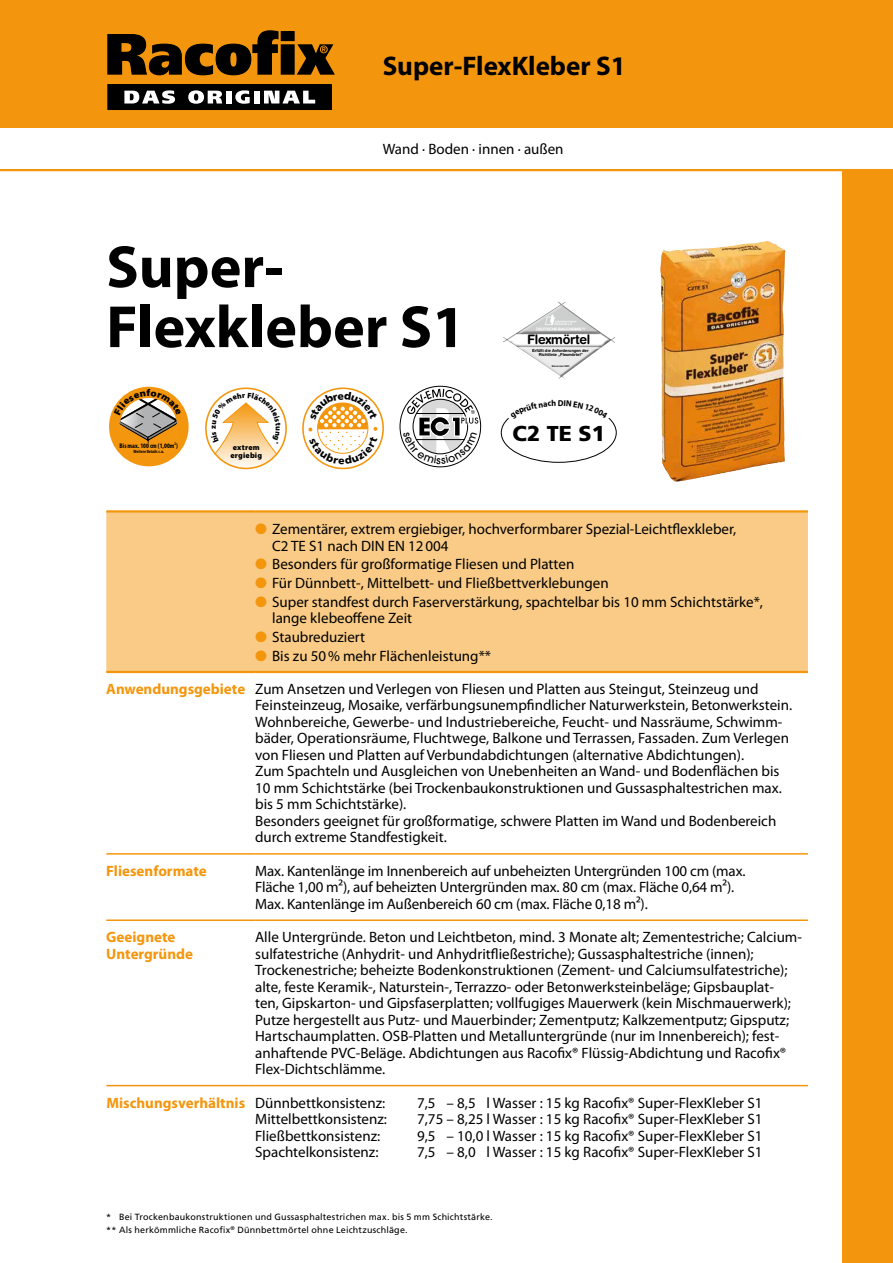
<style>
.page{position:relative;width:893px;height:1263px;background:#fff}
.page>*{position:absolute;margin:0;border:0;box-sizing:border-box;transform-origin:0 0}
.t1{font:700 60px/60px "Myriad Pro";color:#000}
.t2{font:700 27px "Myriad Pro";color:#000}
.t3{font:900 21.6px "Frutiger LT";color:#000}
.t4{font:15px/16.5px "Myriad Pro";color:#000}
.t5{font:700 15px/16.5px "Myriad Pro";color:#f4960d}
.t6{font:700 13.05px "Helvetica Rounded";letter-spacing:-.02em;color:#000;scale:.96 1}
.t7{font:9px/12.9px "Frutiger LT";letter-spacing:.02em;color:#000}
.t8{font:900 7.95px/7.9px "Myriad Pro";letter-spacing:.02em;color:#000;text-align:center}
.t9{font:700 condensed 6.75px "Myriad Pro";color:#000}
.t10{font:700 condensed 4.65px "Myriad Pro";color:#000}
.t11{font:700 4.05px/4.7px "Helvetica Rounded";letter-spacing:-.02em;color:#000;text-align:center}
.t12{font:700 2.4px "Helvetica Rounded";letter-spacing:-.02em;color:#000;scale:.95 1}
.s1{color:#f4960d}
.s2{font-weight:700;color:#f4960d}
.s3{font-weight:400;color:#000}
</style>
<div class="page">
<div style="left:0;top:0;width:893px;height:128px;background:#f4960d"></div>
<svg style="left:107px;top:84px;width:225px;height:26px;background:#3d3d3d"></svg>
<svg style="left:107px;top:30px;width:228px;height:45px"></svg>
<div style="left:842px;top:170px;width:51px;height:1093px;background:#f4960d"></div>
<hr style="left:0;top:169px;width:893px;height:2px;background:#f4960d">
<div style="left:106px;top:512px;width:702px;height:159px;background:#f9cb86"></div>
<hr style="left:106px;top:510px;width:149px;height:2px;background:#f4960d">
<hr style="left:255px;top:510px;width:553px;height:2px;background:#f4960d">
<hr style="left:106px;top:671px;width:149px;height:2px;background:#f4960d">
<hr style="left:255px;top:671px;width:553px;height:2px;background:#f4960d">
<hr style="left:106px;top:1085px;width:149px;height:1px;background:#f4960d">
<hr style="left:255px;top:1085px;width:553px;height:1px;background:#f4960d">
<hr style="left:106px;top:853px;width:149px;height:2px;background:#f4960d">
<hr style="left:255px;top:853px;width:553px;height:2px;background:#f4960d">
<hr style="left:106px;top:919px;width:149px;height:2px;background:#f4960d">
<hr style="left:255px;top:919px;width:553px;height:2px;background:#f4960d">
<svg style="left:108px;top:386px;width:82px;height:81px"></svg>
<div style="left:109px;top:387px;width:80px;height:79px;background:#f4960d;border-radius:50%"></div>
<svg style="left:203px;top:386px;width:85px;height:85px"></svg>
<svg style="left:301px;top:386px;width:85px;height:85px"></svg>
<div style="left:302px;top:387px;width:82px;height:82px;border:2px solid #f4960d;border-radius:50%"></div>
<div style="left:400px;top:386px;width:81px;height:81px;border:1px solid #000;border-radius:50%"></div>
<img style="left:660px;top:241px;width:125px;height:241px">
<img style="left:503px;top:302px;width:112px;height:77px">
<svg style="left:114px;top:389px;width:67px;height:73px"></svg>
<svg style="left:206px;top:392px;width:80px;height:76px"></svg>
<svg style="left:308px;top:391px;width:70px;height:73px"></svg>
<svg style="left:403px;top:389px;width:76px;height:75px"></svg>
<svg style="left:501px;top:417px;width:116px;height:46px"></svg>
<h2 class="t2" style="left:383px;top:48px;width:244px">Super-FlexKleber S1</h2>
<p class="t4" style="left:383px;top:140px;width:182px">Wand · Boden · innen · außen</p>
<h1 class="t1" style="left:106px;top:235px;width:361px">Super-<br>Flexkleber S1</h1>
<p class="t9" style="left:120px;top:441px;width:60px">Bis max. 100 cm (1,00m<sup>2</sup>)</p>
<p class="t10" style="left:133px;top:449px;width:32px">Weitere Details s.u.</p>
<p class="t8" style="left:230px;top:443px;width:33px">extrem ergiebig</p>
<p class="t6" style="left:527px;top:332px;width:67px">Flexmörtel</p>
<p class="t11" style="left:532px;top:348px;width:58px">Erfüllt die Anforderungen der<br>Richtlinie „Flexmörtel“</p>
<p class="t12" style="left:552px;top:365px;width:20px">Stand Juni 2001</p>
<h3 class="t3" style="left:513px;top:420px;width:94px">C2 TE S1</h3>
<p class="t4" style="left:272px;top:521px;width:466px;text-indent:-17px"><span class="s1">●</span> Zementärer, extrem ergiebiger, hochverformbarer Spezial-Leichtflexkleber,<br>C2 TE S1 nach DIN EN 12004</p>
<p class="t4" style="left:255px;top:556px;width:321px"><span class="s1">●</span> Besonders für großformatige Fliesen und Platten</p>
<p class="t4" style="left:255px;top:575px;width:355px"><span class="s1">●</span> Für Dünnbett-, Mittelbett- und Fließbettverklebungen</p>
<p class="t4" style="left:272px;top:593px;width:492px;text-indent:-17px"><span class="s1">●</span> Super standfest durch Faserverstärkung, spachtelbar bis 10 mm Schichtstärke*, lange klebeoffene Zeit</p>
<p class="t4" style="left:255px;top:628px;width:112px"><span class="s1">●</span> Staubreduziert</p>
<p class="t4" style="left:255px;top:647px;width:237px"><span class="s1">●</span> Bis zu 50% mehr Flächenleistung**</p>
<p class="t4" style="left:255px;top:680px;width:539px;text-indent:-149px"><span class="s2">Anwendungsgebiete</span> Zum Ansetzen und Verlegen von Fliesen und Platten aus Steingut, Steinzeug und Feinsteinzeug, Mosaike, verfärbungsunempfindlicher Naturwerkstein, Betonwerkstein.<br>Wohnbereiche, Gewerbe- und Industriebereiche, Feucht- und Nassräume, Schwimm&shy;bäder, Operationsräume, Fluchtwege, Balkone und Terrassen, Fassaden. Zum Verlegen von Fliesen und Platten auf Verbundabdichtungen (alternative Abdichtungen).<br>Zum Spachteln und Ausgleichen von Unebenheiten an Wand- und Bodenflächen bis 10 mm Schichtstärke (bei Trockenbaukonstruktionen und Gussasphaltestrichen max. bis 5 mm Schichtstärke).<br>Besonders geeignet für großformatige, schwere Platten im Wand und Bodenbereich durch extreme Standfestigkeit.</p>
<p class="t5" style="left:106px;top:862px;width:102px">Fliesenformate</p>
<p class="t4" style="left:255px;top:862px;width:492px">Max. Kantenlänge im Innenbereich auf unbeheizten Untergründen 100 cm (max.<br>Fläche 1,00 m2), auf beheizten Untergründen max. 80 cm (max. Fläche 0,64 m2).<br>Max. Kantenlänge im Außenbereich 60 cm (max. Fläche 0,18 m2).</p>
<p class="t5" style="left:106px;top:928px;width:88px">Geeignete<br>Untergründe</p>
<p class="t4" style="left:255px;top:929px;width:547px">Alle Untergründe. Beton und Leichtbeton, mind. 3 Monate alt; Zementestriche; Calcium&shy;sulfatestriche (Anhydrit- und Anhydritfließestriche); Gussasphaltestriche (innen); Trockenestriche; beheizte Bodenkonstruktionen (Zement- und Calciumsulfatestriche); alte, feste Keramik-, Naturstein-, Terrazzo- oder Betonwerksteinbeläge; Gipsbauplat&shy;ten, Gipskarton- und Gipsfaserplatten; vollfugiges Mauerwerk (kein Mischmauerwerk); Putze hergestellt aus Putz- und Mauerbinder; Zementputz; Kalkzementputz; Gipsputz; Hartschaumplatten. OSB-Platten und Metalluntergründe (nur im Innenbereich); fest&shy;anhaftende PVC-Beläge. Abdichtungen aus Racofix® Flüssig-Abdichtung und Racofix® Flex-Dichtschlämme.</p>
<p class="t5" style="left:106px;top:1094px;width:280px">Mischungsverhältnis <span class="s3">Dünnbettkonsistenz:</span></p>
<p class="t4" style="left:417px;top:1094px;width:347px">7,5 – 8,5 l Wasser : 15 kg Racofix® Super-FlexKleber S1</p>
<p class="t4" style="left:255px;top:1110px;width:133px">Mittelbettkonsistenz:</p>
<p class="t4" style="left:417px;top:1110px;width:347px">7,75 – 8,25 l Wasser : 15 kg Racofix® Super-FlexKleber S1</p>
<p class="t4" style="left:255px;top:1127px;width:127px">Fließbettkonsistenz:</p>
<p class="t4" style="left:417px;top:1127px;width:347px">9,5 – 10,0 l Wasser : 15 kg Racofix® Super-FlexKleber S1</p>
<p class="t4" style="left:255px;top:1143px;width:125px">Spachtelkonsistenz:</p>
<p class="t4" style="left:417px;top:1143px;width:347px">7,5 – 8,0 l Wasser : 15 kg Racofix® Super-FlexKleber S1</p>
<p class="t7" style="left:106px;top:1211px;width:388px">* Bei Trockenbaukonstruktionen und Gussasphaltestrichen max. bis 5 mm Schichtstärke. ** Als herkömmliche Racofix<sup>®</sup> Dünnbettmörtel ohne Leichtzuschläge.</p>
</div>
